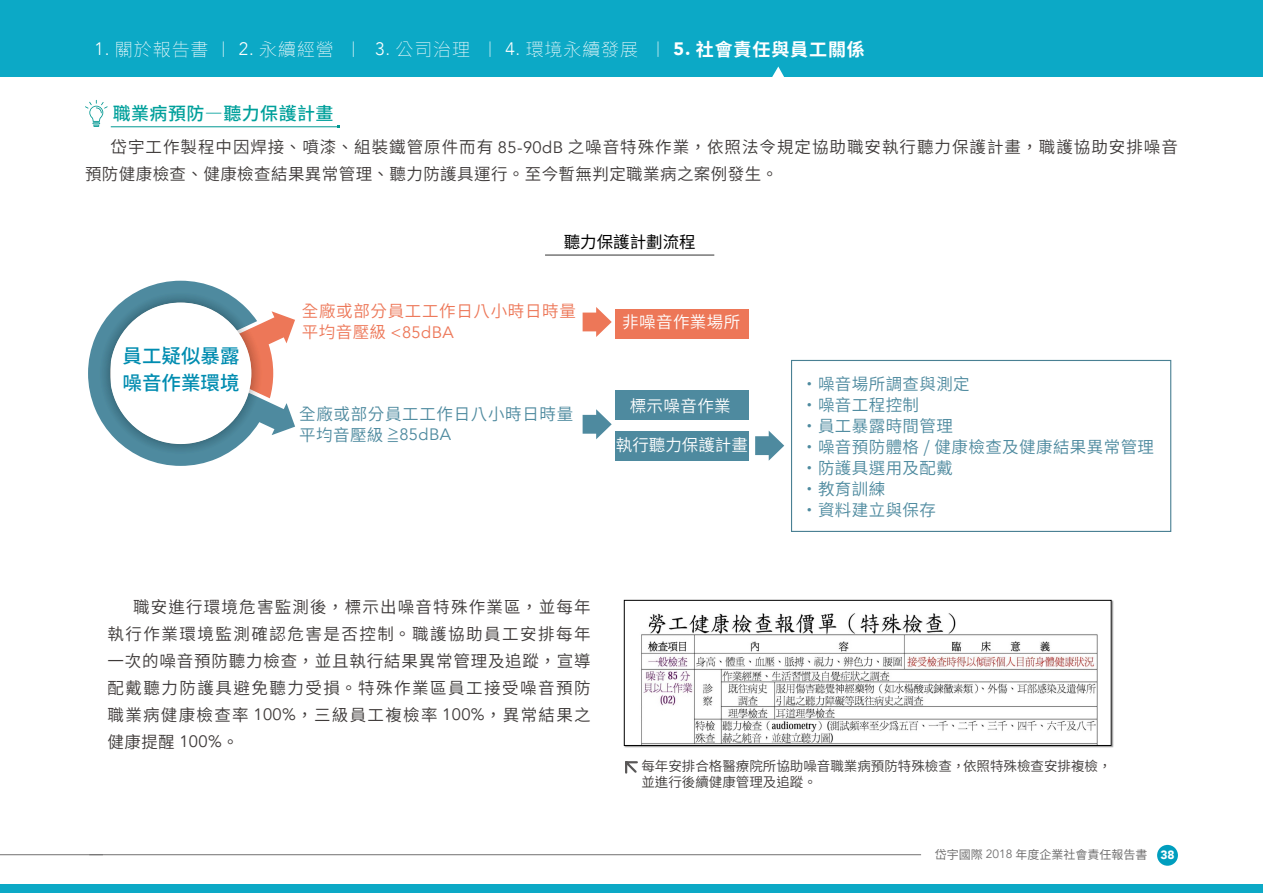
<style>
.page{position:relative;width:1263px;height:893px;background:#fff}
.page>*{position:absolute;margin:0;border:0;box-sizing:border-box;transform-origin:0 0}
.t1{font:500 19.5px/27px "Noto Sans CJ Ktc";color:#008cb0}
.t2{font:100 18px "Noto Sans CJ Ktc";letter-spacing:.05em;color:#fff}
.t3{font:500 18px "Noto Sans CJ Ktc";letter-spacing:.025em;color:#00a09b}
.t4{font:600 16.5px/27px "Noto Sans CJ Ktc";letter-spacing:.06em;color:#3e3a39}
.t5{font:600 16.5px/21px "Noto Sans CJ Ktc";letter-spacing:.025em;color:#4e8a9f}
.t6{font:600 16.5px "Noto Sans CJ Ktc";letter-spacing:.04em;color:#ed7758}
.t7{font:600 16.5px "Noto Sans CJ Ktc";letter-spacing:.025em;color:#fff}
.t8{font:16.5px "Avenir";letter-spacing:.025em;color:#4e8a9f}
.t9{font:16.5px "Avenir";letter-spacing:.025em;color:#ed7758}
.t10{font:600 16.5px "Noto Sans CJ Ktc";color:#fff}
.t11{font:16.5px "Noto Sans CJ Ktc";color:#000}
.t12{font:600 13.5px/16.2px "Noto Sans CJ Ktc";color:#3e3a39}
.t13{font:12px "Noto Sans CJ Ktc";color:#727171}
.s1{font-family:"Avenir";font-weight:300}
.s2{font-family:"Adobe Ming Std";font-weight:300}
.s3{font-family:"Avenir";font-weight:900}
.s4{font-weight:700}
.s5{font-family:"Avenir";font-weight:400}
.s6{font-family:"Noto Sans CJ Ktc";font-weight:600}
.s7{font-weight:300;font-size:19.5px}
.s8{font-family:"Avenir"}
.s9{font-family:"Avenir";font-weight:900;color:#fff}
</style>
<div class="page">
<div style="left:0;top:885px;width:1263px;height:8px;background:#0ca9c6"></div>
<div style="left:0;top:0;width:1263px;height:77px;background:#0ca9c6"></div>
<hr style="left:89px;top:854px;width:832px;height:1px;background:#727171">
<hr style="left:0;top:854px;width:103px;height:1px;background:#727171">
<div style="left:1157px;top:845px;width:21px;height:21px;background:#009ebe;border-radius:50%"></div>
<svg style="left:772px;top:67px;width:12px;height:10px"></svg>
<hr style="left:111px;top:126px;width:227px;height:1px;background:#009892">
<img style="left:623px;top:599px;width:491px;height:149px">
<img style="left:626px;top:602px;width:483px;height:142px">
<div style="left:624px;top:600px;width:487px;height:146px;border:1px solid #000"></div>
<svg style="left:625px;top:761px;width:13px;height:13px"></svg>
<svg style="left:85px;top:100px;width:23px;height:27px"></svg>
<svg style="left:88px;top:281px;width:207px;height:185px"></svg>
<div style="left:115px;top:307px;width:132px;height:132px;background:#fff;border-radius:50%"></div>
<svg style="left:583px;top:307px;width:29px;height:30px"></svg>
<svg style="left:583px;top:409px;width:29px;height:30px"></svg>
<svg style="left:755px;top:431px;width:29px;height:30px"></svg>
<div style="left:615px;top:309px;width:133px;height:30px;background:#ed7758"></div>
<div style="left:615px;top:390px;width:133px;height:30px;background:#4e8a9f"></div>
<div style="left:615px;top:431px;width:133px;height:30px;background:#4e8a9f"></div>
<div style="left:791px;top:360px;width:380px;height:172px;border:1px solid #498093"></div>
<hr style="left:545px;top:255px;width:169px;height:1px;background:#323333">
<p class="t2" style="left:95px;top:39px;width:772px"><span class="s1">1.</span> 關於報告書<span class="s2">｜</span> <span class="s1">2.</span> 永續經營 <span class="s2">｜</span> <span class="s1">3.</span> 公司治理 <span class="s2">｜</span> <span class="s1">4.</span> 環境永續發展 <span class="s2">｜</span> <span class="s3">5.</span> <span class="s4">社會責任與員工關係</span></p>
<p class="t3" style="left:113px;top:103px;width:222px">職業病預防—聽力保護計畫</p>
<p class="t4" style="left:85px;top:134px;width:1094px;text-indent:26px">岱宇工作製程中因焊接、噴漆、組裝鐵管原件而有 <span class="s5">85-90dB</span> 之噪音特殊作業，依照法令規定協助職安執行聽力保護計畫，職護協助安排噪音預防健康檢查、健康檢查結果異常管理、聽力防護具運行。至今暫無判定職業病之案例發生。</p>
<p class="t11" style="left:564px;top:232px;width:133px">聽力保護計劃流程</p>
<p class="t1" style="left:123px;top:343px;width:119px">員工疑似暴露噪音作業環境</p>
<p class="t6" style="left:302px;top:302px;width:275px">全廠或部分員工工作日八小時日時量</p>
<p class="t9" style="left:302px;top:322px;width:153px"><span class="s6">平均音壓級</span> &lt;85dBA</p>
<p class="t5" style="left:299px;top:403px;width:275px">全廠或部分員工工作日八小時日時量</p>
<p class="t8" style="left:299px;top:425px;width:153px"><span class="s6">平均音壓級</span> <span class="s7">=</span>&gt;85dBA</p>
<p class="t7" style="left:622px;top:313px;width:119px">非噪音作業場所</p>
<p class="t7" style="left:630px;top:396px;width:103px">標示噪音作業</p>
<p class="t10" style="left:616px;top:436px;width:133px">執行聽力保護計畫</p>
<p class="t5" style="left:801px;top:374px;width:354px">・噪音場所調查與測定<br>・噪音工程控制<br>・員工暴露時間管理<br>・噪音預防體格 / 健康檢查及健康結果異常管理・防護具選用及配戴<br>・教育訓練<br>・資料建立與保存</p>
<p class="t4" style="left:108px;top:594px;width:485px;text-align:justify;text-indent:26px">職安進行環境危害監測後，標示出噪音特殊作業區，並每年執行作業環境監測確認危害是否控制。職護協助員工安排每年一次的噪音預防聽力檢查，並且執行結果異常管理及追蹤，宣導配戴聽力防護具避免聽力受損。特殊作業區員工接受噪音預防職業病健康檢查率 <span class="s5">100%</span>，三級員工複檢率 <span class="s5">100%</span>，異常結果之健康提醒 <span class="s5">100%</span>。</p>
<p class="t12" style="left:641px;top:758px;width:472px">每年安排合格醫療院所協助噪音職業病預防特殊檢查，依照特殊檢查安排複檢，並進行後續健康管理及追蹤。</p>
<p class="t13" style="left:935px;top:847px;width:241px">岱宇國際 <span class="s8">2018</span> 年度企業社會責任報告書 <span class="s9">38</span></p>
</div>
